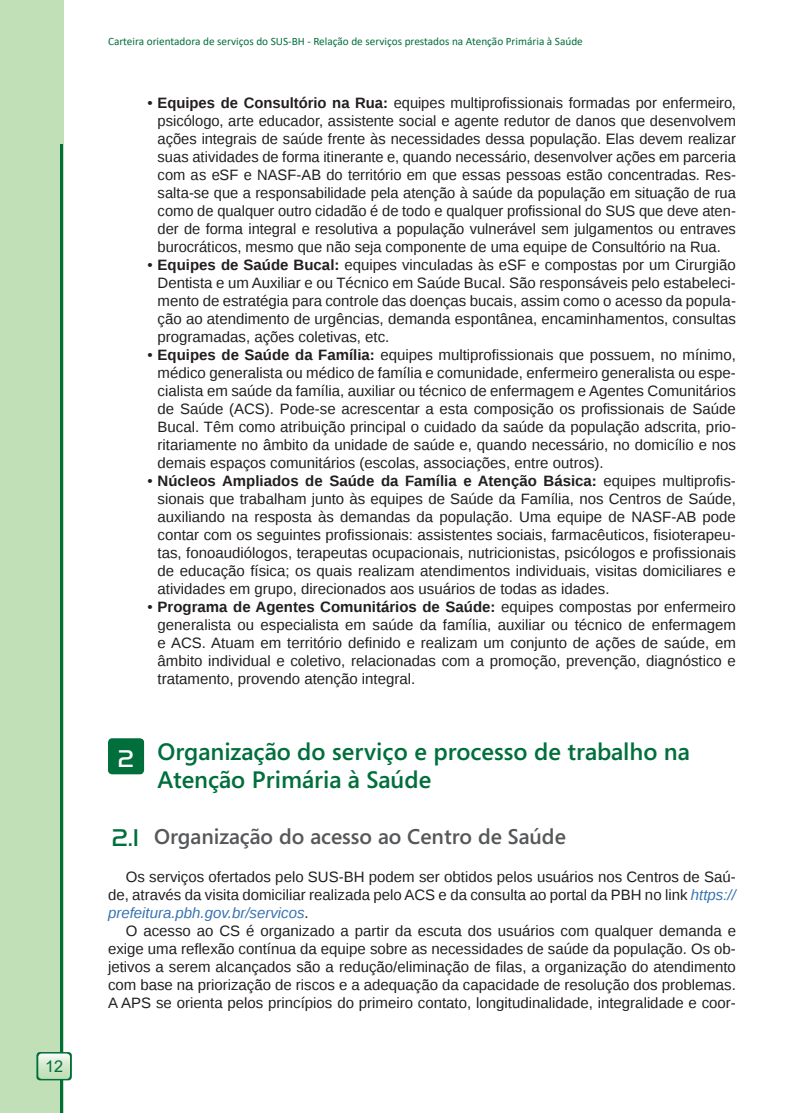
<style>
.page{position:relative;width:808px;height:1113px;background:#fff}
.page>*{position:absolute;margin:0;border:0;box-sizing:border-box;transform-origin:0 0}
.t1{font:25px "Handel Got D Ligh";color:#fff}
.t2{font:600 23.75px/28.5px "Segoe";color:#006f3c}
.t3{font:600 21.25px "Segoe";color:#57585a}
.t4{font:16.25px "Arial";color:#006f3c}
.t5{font:15px/18px "Liberation Sans";color:#231f20;text-align:justify}
.t6{font:italic 15px "Liberation Sans";color:#3772b2}
.t7{font:11.25px "Calibri";color:#006f3c}
.s1{font-weight:700}
.s2{font-family:"Handel Got D Ligh";font-weight:400;font-size:25px;color:#006f3c}
.s3{font-style:italic;color:#3772b2}
.s4{font-style:normal;color:#231f20}
</style>
<div class="page">
<div style="left:0;top:0;width:63px;height:1113px;background:#c1e0b8"></div>
<hr style="left:60px;top:144px;width:3px;height:969px;background:#006f3c">
<div style="left:36px;top:1052px;width:36px;height:28px;background:#006f3c;border-radius:4px"></div>
<svg style="left:38px;top:1053px;width:32px;height:26px"></svg>
<svg style="left:108px;top:738px;width:36px;height:36px"></svg>
<p class="t4" style="left:45px;top:1055px;width:20px">12</p>
<p class="t7" style="left:108px;top:33px;width:476px">Carteira orientadora de serviços do SUS-BH - Relação de serviços prestados na Atenção Primária à Saúde</p>
<p class="t5" style="left:158px;top:94px;width:580px;text-indent:-10px">• <span class="s1">Equipes de Consultório na Rua:</span> equipes multiprofissionais formadas por enfermeiro, psicólogo, arte educador, assistente social e agente redutor de danos que desenvolvem ações integrais de saúde frente às necessidades dessa população. Elas devem realizar suas atividades de forma itinerante e, quando necessário, desenvolver ações em parceria com as eSF e NASF-AB do território em que essas pessoas estão concentradas. Res&shy;salta-se que a responsabilidade pela atenção à saúde da população em situação de rua como de qualquer outro cidadão é de todo e qualquer profissional do SUS que deve aten&shy;der de forma integral e resolutiva a população vulnerável sem julgamentos ou entraves burocráticos, mesmo que não seja componente de uma equipe de Consultório na Rua.</p>
<p class="t5" style="left:158px;top:256px;width:580px;text-indent:-10px">• <span class="s1">Equipes de Saúde Bucal:</span> equipes vinculadas às eSF e compostas por um Cirurgião Dentista e um Auxiliar e ou Técnico em Saúde Bucal. São responsáveis pelo estabeleci&shy;mento de estratégia para controle das doenças bucais, assim como o acesso da popula&shy;ção ao atendimento de urgências, demanda espontânea, encaminhamentos, consultas programadas, ações coletivas, etc.</p>
<p class="t5" style="left:158px;top:346px;width:580px;text-indent:-10px">• <span class="s1">Equipes de Saúde da Família:</span> equipes multiprofissionais que possuem, no mínimo, médico generalista ou médico de família e comunidade, enfermeiro generalista ou espe&shy;cialista em saúde da família, auxiliar ou técnico de enfermagem e Agentes Comunitários de Saúde (ACS). Pode-se acrescentar a esta composição os profissionais de Saúde Bucal. Têm como atribuição principal o cuidado da saúde da população adscrita, prio&shy;ritariamente no âmbito da unidade de saúde e, quando necessário, no domicílio e nos demais espaços comunitários (escolas, associações, entre outros).</p>
<p class="t5" style="left:158px;top:472px;width:580px;text-indent:-10px">• <span class="s1">Núcleos Ampliados de Saúde da Família e Atenção Básica:</span> equipes multiprofis&shy;sionais que trabalham junto às equipes de Saúde da Família, nos Centros de Saúde, auxiliando na resposta às demandas da população. Uma equipe de NASF-AB pode contar com os seguintes profissionais: assistentes sociais, farmacêuticos, fisioterapeu&shy;tas, fonoaudiólogos, terapeutas ocupacionais, nutricionistas, psicólogos e profissionais de educação física; os quais realizam atendimentos individuais, visitas domiciliares e atividades em grupo, direcionados aos usuários de todas as idades.</p>
<p class="t5" style="left:158px;top:598px;width:580px;text-indent:-10px">• <span class="s1">Programa de Agentes Comunitários de Saúde:</span> equipes compostas por enfermeiro generalista ou especialista em saúde da família, auxiliar ou técnico de enfermagem e ACS. Atuam em território definido e realizam um conjunto de ações de saúde, em âmbito individual e coletivo, relacionadas com a promoção, prevenção, diagnóstico e tratamento, provendo atenção integral.</p>
<p class="t1" style="left:118px;top:744px;width:17px">2</p>
<p class="t2" style="left:158px;top:737px;width:534px">organização do serviço e processo de trabalho na atenção primária à saúde</p>
<p class="t3" style="left:112px;top:824px;width:455px"><span class="s2">2.1</span> organização do acesso ao Centro de saúde</p>
<p class="t5" style="left:126px;top:868px;width:612px">Os serviços ofertados pelo SUS-BH podem ser obtidos pelos usuários nos Centros de Saú-</p>
<p class="t5" style="left:108px;top:886px;width:629px">de, através da visita domiciliar realizada pelo ACS e da consulta ao portal da PBH no link <span class="s3">https://</span></p>
<p class="t6" style="left:108px;top:903px;width:202px">prefeitura.pbh.gov.br/servicos<span class="s4">.</span></p>
<p class="t5" style="left:126px;top:922px;width:612px">O acesso ao CS é organizado a partir da escuta dos usuários com qualquer demanda e</p>
<p class="t5" style="left:108px;top:940px;width:629px">exige uma reflexão contínua da equipe sobre as necessidades de saúde da população. Os ob-</p>
<p class="t5" style="left:108px;top:958px;width:629px">jetivos a serem alcançados são a redução/eliminação de filas, a organização do atendimento</p>
<p class="t5" style="left:108px;top:976px;width:629px">com base na priorização de riscos e a adequação da capacidade de resolução dos problemas.</p>
<p class="t5" style="left:108px;top:994px;width:629px">A APS se orienta pelos princípios do primeiro contato, longitudinalidade, integralidade e coor-</p>
</div>
